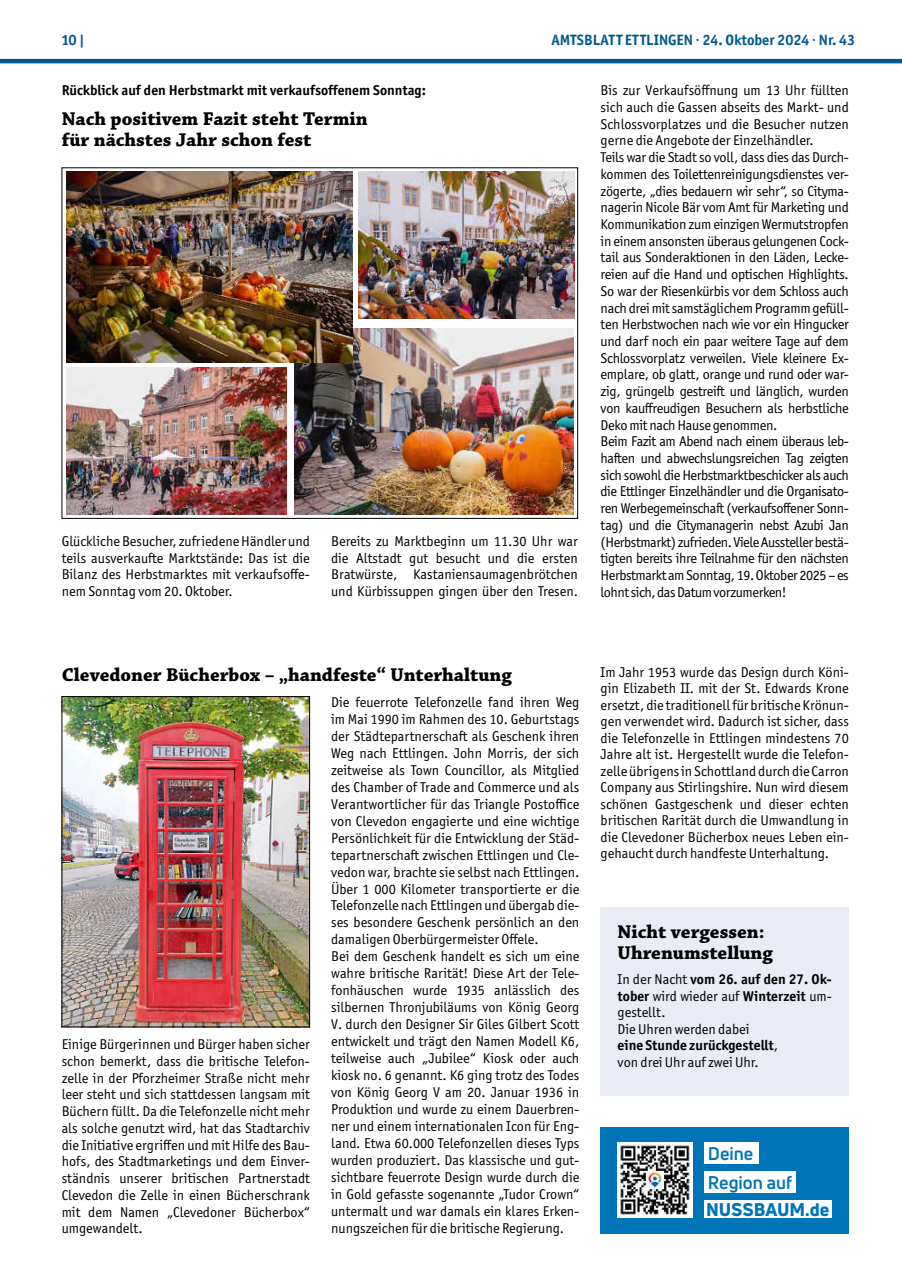
<style>
.page{position:relative;width:902px;height:1280px;background:#fff}
.page>*{position:absolute;margin:0;border:0;box-sizing:border-box;transform-origin:0 0}
.t1{font:700 19.5px/21px "Chaparral Pro";color:#000}
.t2{font:700 18px "Uni Neue";color:#0074b8}
.t3{font:800 18px "Uni Neue";color:#0074b8}
.t4{font:700 15px "Officina Sans ITC Pro";color:#01598b}
.t5{font:14.25px/17px "Officina Sans ITC Pro";color:#000;text-align:justify}
.t6{font:14.25px/16.6px "Officina Sans ITC Pro";letter-spacing:-.02em;color:#000}
.t7{font:700 14.25px "Officina Sans ITC Pro";color:#000}
.s1{font-weight:700}
</style>
<div class="page">
<hr style="left:0;top:59px;width:901px;height:4px;background:#01598b">
<img style="left:66px;top:171px;width:509px;height:344px">
<img style="left:66px;top:367px;width:220px;height:147px">
<img style="left:358px;top:172px;width:216px;height:146px">
<img style="left:295px;top:328px;width:278px;height:186px">
<img style="left:66px;top:172px;width:286px;height:190px">
<img style="left:64px;top:698px;width:244px;height:327px">
<div style="left:62px;top:696px;width:248px;height:331px;border:1px solid #000"></div>
<div style="left:600px;top:907px;width:248px;height:188px;background:#eaecf5"></div>
<div style="left:600px;top:1127px;width:248px;height:106px;background:#0074b8"></div>
<div style="left:703px;top:1200px;width:128px;height:18px;background:#fff"></div>
<div style="left:703px;top:1171px;width:92px;height:22px;background:#fff"></div>
<img style="left:617px;top:1142px;width:75px;height:76px">
<div style="left:703px;top:1142px;width:55px;height:22px;background:#fff"></div>
<p class="t4" style="left:62px;top:31px;width:25px">10 |</p>
<p class="t4" style="left:551px;top:31px;width:305px">AMTSBLATT ETTLINGEN · 24. Oktober 2024 · Nr. 43</p>
<p class="t7" style="left:62px;top:82px;width:366px">Rückblick auf den Herbstmarkt mit verkaufsoffenem Sonntag:</p>
<h1 class="t1" style="left:62px;top:109px;width:307px">Nach positivem Fazit steht Termin für nächstes Jahr schon fest</h1>
<p class="t6" style="left:600px;top:82px;width:250px">Bis zur Verkaufsöffnung um 13 Uhr füllten sich auch die Gassen abseits des Markt- und Schlossvorplatzes und die Besucher nutzen gerne die Angebote der Einzelhändler.<br>Teils war die Stadt so voll, dass dies das Durch&shy;kommen des Toilettenreinigungsdienstes ver&shy;zögerte, „dies bedauern wir sehr“, so Cityma&shy;nagerin Nicole Bär vom Amt für Marketing und Kommunikation zum einzigen Wermutstropfen in einem ansonsten überaus gelungenen Cock&shy;tail aus Sonderaktionen in den Läden, Lecke&shy;reien auf die Hand und optischen Highlights.<br>So war der Riesenkürbis vor dem Schloss auch nach drei mit samstäglichem Programm gefüll&shy;ten Herbstwochen nach wie vor ein Hingucker und darf noch ein paar weitere Tage auf dem Schlossvorplatz verweilen. Viele kleinere Ex&shy;emplare, ob glatt, orange und rund oder war&shy;zig, grüngelb gestreift und länglich, wurden von kauffreudigen Besuchern als herbstliche Deko mit nach Hause genommen.<br>Beim Fazit am Abend nach einem überaus leb&shy;haften und abwechslungsreichen Tag zeigten sich sowohl die Herbstmarktbeschicker als auch die Ettlinger Einzelhändler und die Organisato&shy;ren Werbegemeinschaft (verkaufsoffener Sonn&shy;tag) und die Citymanagerin nebst Azubi Jan (Herbstmarkt) zufrieden. Viele Aussteller bestä&shy;tigten bereits ihre Teilnahme für den nächsten Herbstmarkt am Sonntag, 19. Oktober 2025 – es lohnt sich, das Datum vorzumerken!</p>
<p class="t5" style="left:62px;top:533px;width:250px;line-height:16.5px">Glückliche Besucher, zufriedene Händler und teils ausverkaufte Marktstände: Das ist die Bilanz des Herbstmarktes mit verkaufsoffe&shy;nem Sonntag vom 20. Oktober.</p>
<p class="t5" style="left:331px;top:533px;width:248px;line-height:16.5px">Bereits zu Marktbeginn um 11.30 Uhr war die Altstadt gut besucht und die ersten Bratwürste, Kastaniensaumagenbrötchen und Kürbissuppen gingen über den Tresen.</p>
<h1 class="t1" style="left:62px;top:665px;width:452px">Clevedoner Bücherbox – „handfeste“ Unterhaltung</h1>
<p class="t5" style="left:62px;top:1036px;width:250px">Einige Bürgerinnen und Bürger haben sicher schon bemerkt, dass die britische Telefon&shy;zelle in der Pforzheimer Straße nicht mehr leer steht und sich stattdessen langsam mit Büchern füllt. Da die Telefonzelle nicht mehr als solche genutzt wird, hat das Stadtarchiv die Initiative ergriffen und mit Hilfe des Bau&shy;hofs, des Stadtmarketings und dem Einver&shy;ständnis unserer britischen Partnerstadt Clevedon die Zelle in einen Bücherschrank mit dem Namen „Clevedoner Bücherbox“ umgewandelt.</p>
<p class="t5" style="left:331px;top:693px;width:250px;text-align:left">Die feuerrote Telefonzelle fand ihren Weg im Mai 1990 im Rahmen des 10. Geburtstags der Städtepartnerschaft als Geschenk ihren Weg nach Ettlingen. John Morris, der sich zeitweise als Town Councillor, als Mitglied des Chamber of Trade and Commerce und als Verantwortlicher für das Triangle Postoffice von Clevedon engagierte und eine wichtige Persönlichkeit für die Entwicklung der Städ&shy;tepartnerschaft zwischen Ettlingen und Cle&shy;vedon war, brachte sie selbst nach Ettlingen.<br>Über 1 000 Kilometer transportierte er die Telefonzelle nach Ettlingen und übergab die&shy;ses besondere Geschenk persönlich an den damaligen Oberbürgermeister Offele.<br>Bei dem Geschenk handelt es sich um eine wahre britische Rarität! Diese Art der Tele&shy;fonhäuschen wurde 1935 anlässlich des silbernen Thronjubiläums von König Georg V. durch den Designer Sir Giles Gilbert Scott entwickelt und trägt den Namen Modell K6, teilweise auch „Jubilee“ Kiosk oder auch kiosk no. 6 genannt. K6 ging trotz des Todes von König Georg V am 20. Januar 1936 in Produktion und wurde zu einem Dauerbren&shy;ner und einem internationalen Icon für Eng&shy;land. Etwa 60.000 Telefonzellen dieses Typs wurden produziert. Das klassische und gut&shy;sichtbare feuerrote Design wurde durch die in Gold gefasste sogenannte „Tudor Crown“ untermalt und war damals ein klares Erken&shy;nungszeichen für die britische Regierung.</p>
<p class="t5" style="left:600px;top:664px;width:250px;line-height:16.5px">Im Jahr 1953 wurde das Design durch Köni&shy;gin Elizabeth II. mit der St. Edwards Krone ersetzt, die traditionell für britische Krönun&shy;gen verwendet wird. Dadurch ist sicher, dass die Telefonzelle in Ettlingen mindestens 70<br>Jahre alt ist. Hergestellt wurde die Telefon&shy;zelle übrigens in Schottland durch die Carron Company aus Stirlingshire. Nun wird diesem schönen Gastgeschenk und dieser echten britischen Rarität durch die Umwandlung in die Clevedoner Bücherbox neues Leben ein&shy;gehaucht durch handfeste Unterhaltung.</p>
<h1 class="t1" style="left:617px;top:922px;width:157px">Nicht vergessen:<br>Uhrenumstellung</h1>
<p class="t5" style="left:617px;top:971px;width:216px;line-height:16.5px;text-align:left">In der Nacht <span class="s1">vom 26. auf den 27. Ok&shy;tober</span> wird wieder auf <span class="s1">Winterzeit</span> um&shy;gestellt.<br>Die Uhren werden dabei<br><span class="s1">eine Stunde zurückgestellt</span>,<br>von drei Uhr auf zwei Uhr.</p>
<p class="t2" style="left:707px;top:1142px;width:47px">Deine</p>
<p class="t2" style="left:707px;top:1171px;width:86px">Region auf</p>
<p class="t3" style="left:706px;top:1197px;width:125px">NUSSBAUM.de</p>
</div>
